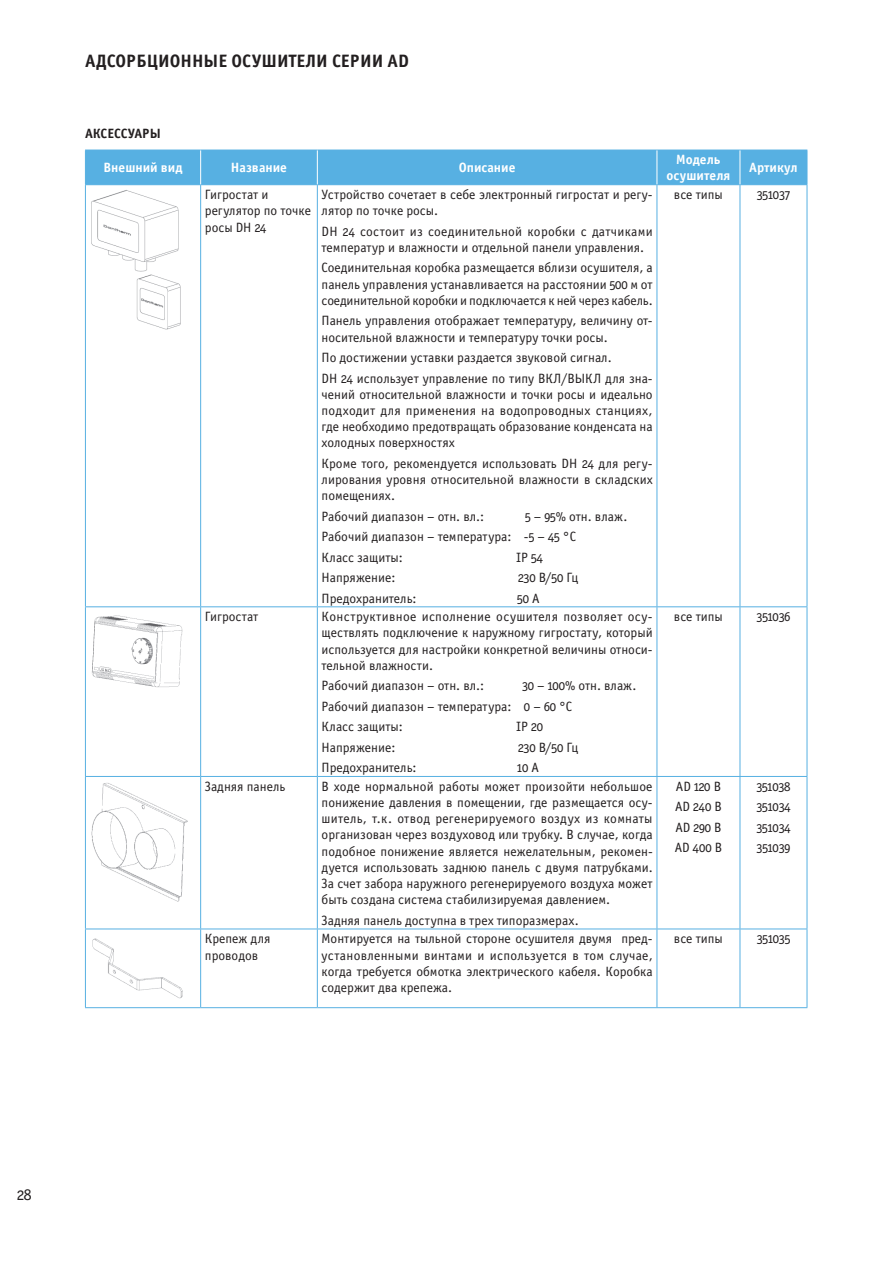
<style>
.page{position:relative;width:893px;height:1263px;background:#fff}
.page>*{position:absolute;margin:0;border:0;box-sizing:border-box;transform-origin:0 0}
.t1{font:18px "Officina Sans Bold OSCITC";color:#231f20}
.t2{font:16.5px "Officina Sans Book OSCITC";color:#231f20}
.t3{font:13.5px/16.2px "Officina Sans Book OSCITC";color:#231f20}
.t4{font:13.5px/16.2px "Officina Sans Bold OSCITC";color:#fff;text-align:center}
.t5{font:13.5px "Officina Sans Bold OSCITC";color:#231f20}
</style>
<div class="page">
<div style="left:86px;top:151px;width:721px;height:33px;background:#57b0e2"></div>
<hr style="left:85px;top:150px;width:1px;height:34px;background:#57b0e2">
<hr style="left:85px;top:150px;width:116px;height:1px;background:#57b0e2">
<hr style="left:201px;top:150px;width:116px;height:1px;background:#57b0e2">
<hr style="left:317px;top:150px;width:340px;height:1px;background:#57b0e2">
<hr style="left:657px;top:150px;width:83px;height:1px;background:#57b0e2">
<hr style="left:740px;top:150px;width:67px;height:1px;background:#57b0e2">
<hr style="left:807px;top:150px;width:1px;height:34px;background:#57b0e2">
<hr style="left:85px;top:185px;width:1px;height:421px;background:#57b0e2">
<hr style="left:85px;top:607px;width:1px;height:169px;background:#57b0e2">
<hr style="left:85px;top:777px;width:1px;height:151px;background:#57b0e2">
<hr style="left:85px;top:929px;width:1px;height:78px;background:#57b0e2">
<hr style="left:85px;top:184px;width:116px;height:1px;background:#57b0e2">
<hr style="left:201px;top:184px;width:116px;height:1px;background:#57b0e2">
<hr style="left:317px;top:184px;width:340px;height:1px;background:#57b0e2">
<hr style="left:657px;top:184px;width:83px;height:1px;background:#57b0e2">
<hr style="left:740px;top:184px;width:67px;height:1px;background:#57b0e2">
<hr style="left:200px;top:185px;width:1px;height:421px;background:#57b0e2">
<hr style="left:317px;top:185px;width:1px;height:421px;background:#57b0e2">
<hr style="left:657px;top:185px;width:1px;height:421px;background:#57b0e2">
<hr style="left:740px;top:185px;width:1px;height:421px;background:#57b0e2">
<hr style="left:807px;top:185px;width:1px;height:421px;background:#57b0e2">
<hr style="left:200px;top:607px;width:1px;height:169px;background:#57b0e2">
<hr style="left:317px;top:607px;width:1px;height:169px;background:#57b0e2">
<hr style="left:657px;top:607px;width:1px;height:169px;background:#57b0e2">
<hr style="left:740px;top:607px;width:1px;height:169px;background:#57b0e2">
<hr style="left:807px;top:607px;width:1px;height:169px;background:#57b0e2">
<hr style="left:200px;top:777px;width:1px;height:151px;background:#57b0e2">
<hr style="left:317px;top:777px;width:1px;height:151px;background:#57b0e2">
<hr style="left:657px;top:777px;width:1px;height:151px;background:#57b0e2">
<hr style="left:740px;top:777px;width:1px;height:151px;background:#57b0e2">
<hr style="left:807px;top:777px;width:1px;height:151px;background:#57b0e2">
<hr style="left:200px;top:929px;width:1px;height:78px;background:#57b0e2">
<hr style="left:317px;top:929px;width:1px;height:78px;background:#57b0e2">
<hr style="left:657px;top:929px;width:1px;height:78px;background:#57b0e2">
<hr style="left:740px;top:929px;width:1px;height:78px;background:#57b0e2">
<hr style="left:807px;top:929px;width:1px;height:78px;background:#57b0e2">
<hr style="left:85px;top:606px;width:116px;height:1px;background:#57b0e2">
<hr style="left:201px;top:606px;width:116px;height:1px;background:#57b0e2">
<hr style="left:317px;top:606px;width:340px;height:1px;background:#57b0e2">
<hr style="left:657px;top:606px;width:83px;height:1px;background:#57b0e2">
<hr style="left:740px;top:606px;width:67px;height:1px;background:#57b0e2">
<hr style="left:85px;top:776px;width:116px;height:1px;background:#57b0e2">
<hr style="left:201px;top:776px;width:116px;height:1px;background:#57b0e2">
<hr style="left:317px;top:776px;width:340px;height:1px;background:#57b0e2">
<hr style="left:657px;top:776px;width:83px;height:1px;background:#57b0e2">
<hr style="left:740px;top:776px;width:67px;height:1px;background:#57b0e2">
<hr style="left:85px;top:928px;width:116px;height:1px;background:#57b0e2">
<hr style="left:201px;top:928px;width:116px;height:1px;background:#57b0e2">
<hr style="left:317px;top:928px;width:340px;height:1px;background:#57b0e2">
<hr style="left:657px;top:928px;width:83px;height:1px;background:#57b0e2">
<hr style="left:740px;top:928px;width:67px;height:1px;background:#57b0e2">
<hr style="left:85px;top:1007px;width:116px;height:1px;background:#57b0e2">
<hr style="left:201px;top:1007px;width:116px;height:1px;background:#57b0e2">
<hr style="left:317px;top:1007px;width:340px;height:1px;background:#57b0e2">
<hr style="left:657px;top:1007px;width:83px;height:1px;background:#57b0e2">
<hr style="left:740px;top:1007px;width:67px;height:1px;background:#57b0e2">
<hr style="left:200px;top:150px;width:1px;height:34px;background:#fff">
<hr style="left:317px;top:150px;width:1px;height:34px;background:#fff">
<hr style="left:657px;top:150px;width:1px;height:34px;background:#fff">
<hr style="left:740px;top:150px;width:1px;height:34px;background:#fff">
<img style="left:91px;top:190px;width:90px;height:140px">
<img style="left:92px;top:615px;width:91px;height:73px">
<img style="left:91px;top:783px;width:97px;height:119px">
<img style="left:92px;top:938px;width:91px;height:61px">
<h1 class="t1" style="left:85px;top:51px;width:325px">Адсорбционные осушители серии AD</h1>
<p class="t5" style="left:85px;top:125px;width:77px">аксессуары</p>
<p class="t4" style="left:103px;top:160px;width:81px">Внешний вид</p>
<p class="t4" style="left:231px;top:160px;width:58px">Название</p>
<p class="t4" style="left:459px;top:160px;width:58px">Описание</p>
<p class="t4" style="left:666px;top:152px;width:65px">Модель осушителя</p>
<p class="t4" style="left:749px;top:160px;width:50px">Артикул</p>
<p class="t3" style="left:205px;top:187px;width:108px">Гигростат и регулятор по точке росы DH 24</p>
<p class="t3" style="left:322px;top:187px;width:333px">Устройство сочетает в себе электронный гигростат и регу&shy;лятор по точке росы.</p>
<p class="t3" style="left:674px;top:187px;width:50px">все типы</p>
<p class="t3" style="left:757px;top:187px;width:35px">351037</p>
<p class="t3" style="left:322px;top:223px;width:333px">DH 24 состоит из соединительной коробки с датчиками температур и влажности и отдельной панели управления.</p>
<p class="t3" style="left:322px;top:260px;width:333px;text-align:justify">Соединительная коробка размещается вблизи осушителя, а панель управления устанавливается на расстоянии 500 м от соединительной коробки и подключается к ней через кабель.</p>
<p class="t3" style="left:322px;top:313px;width:333px">Панель управления отображает температуру, величину от&shy;носительной влажности и температуру точки росы.</p>
<p class="t3" style="left:322px;top:347px;width:333px;line-height:20.5px">По достижении уставки раздается звуковой сигнал.<br>DH 24 использует управление по типу ВКЛ/ВЫКЛ для зна-</p>
<p class="t3" style="left:322px;top:386px;width:333px;text-align:justify">чений относительной влажности и точки росы и идеально подходит для применения на водопроводных станциях, где необходимо предотвращать образование конденсата на холодных поверхностях</p>
<p class="t3" style="left:322px;top:455px;width:333px;text-align:justify">Кроме того, рекомендуется использовать DH 24 для регу&shy;лирования уровня относительной влажности в складских помещениях.</p>
<p class="t3" style="left:322px;top:508px;width:164px">Рабочий диапазон – отн. вл.:</p>
<p class="t3" style="left:322px;top:506px;width:307px;line-height:20.5px;text-indent:204px">5 – 95% отн. влаж.<br>Рабочий диапазон – температура: -5 – 45 °C<br>Класс защиты:</p>
<p class="t3" style="left:516px;top:549px;width:28px">IP 54</p>
<p class="t3" style="left:322px;top:570px;width:75px">Напряжение:</p>
<p class="t3" style="left:518px;top:570px;width:62px">230 В/50 Гц</p>
<p class="t3" style="left:322px;top:590px;width:97px">Предохранитель:</p>
<p class="t3" style="left:517px;top:590px;width:24px">50 А</p>
<p class="t3" style="left:205px;top:609px;width:55px">Гигростат</p>
<p class="t3" style="left:322px;top:609px;width:333px;text-align:justify">Конструктивное исполнение осушителя позволяет осу&shy;ществлять подключение к наружному гигростату, который используется для настройки конкретной величины относи&shy;тельной влажности.</p>
<p class="t3" style="left:322px;top:678px;width:164px">Рабочий диапазон – отн. вл.:</p>
<p class="t3" style="left:322px;top:676px;width:316px;line-height:20.5px;text-indent:200px">30 – 100% отн. влаж.<br>Рабочий диапазон – температура: 0 – 60 °C<br>Класс защиты:</p>
<p class="t3" style="left:516px;top:719px;width:28px">IP 20</p>
<p class="t3" style="left:322px;top:739px;width:75px">Напряжение:</p>
<p class="t3" style="left:518px;top:739px;width:62px">230 В/50 Гц</p>
<p class="t3" style="left:322px;top:760px;width:97px">Предохранитель:</p>
<p class="t3" style="left:517px;top:760px;width:23px">10 А</p>
<p class="t3" style="left:205px;top:778px;width:82px">Задняя панель</p>
<p class="t3" style="left:322px;top:778px;width:333px;text-align:justify">В ходе нормальной работы может произойти небольшое понижение давления в помещении, где размещается осу&shy;шитель, т.к. отвод регенерируемого воздух из комнаты организован через воздуховод или трубку. В случае, когда подобное понижение является нежелательным, рекомен&shy;дуется использовать заднюю панель с двумя патрубками.<br>За счет забора наружного регенерируемого воздуха может быть создана система стабилизируемая давлением.</p>
<p class="t3" style="left:322px;top:912px;width:259px">Задняя панель доступна в трех типоразмерах.</p>
<p class="t3" style="left:674px;top:609px;width:50px">все типы</p>
<p class="t3" style="left:757px;top:609px;width:35px">351036</p>
<p class="t3" style="left:675px;top:776px;width:49px;line-height:20.5px;text-align:justify">AD 120 B AD 240 B AD 290 B AD 400 B</p>
<p class="t3" style="left:756px;top:776px;width:36px;line-height:20.5px;text-align:justify">351038<br>351034<br>351034<br>351039</p>
<p class="t3" style="left:205px;top:931px;width:67px">Крепеж для проводов</p>
<p class="t3" style="left:322px;top:931px;width:333px;text-align:justify">Монтируется на тыльной стороне осушителя двумя пред&shy;установленными винтами и используется в том случае, когда требуется обмотка электрического кабеля. Коробка содержит два крепежа.</p>
<p class="t3" style="left:674px;top:931px;width:50px">все типы</p>
<p class="t3" style="left:757px;top:931px;width:35px">351035</p>
<p class="t2" style="left:17px;top:1185px;width:16px">28</p>
</div>
